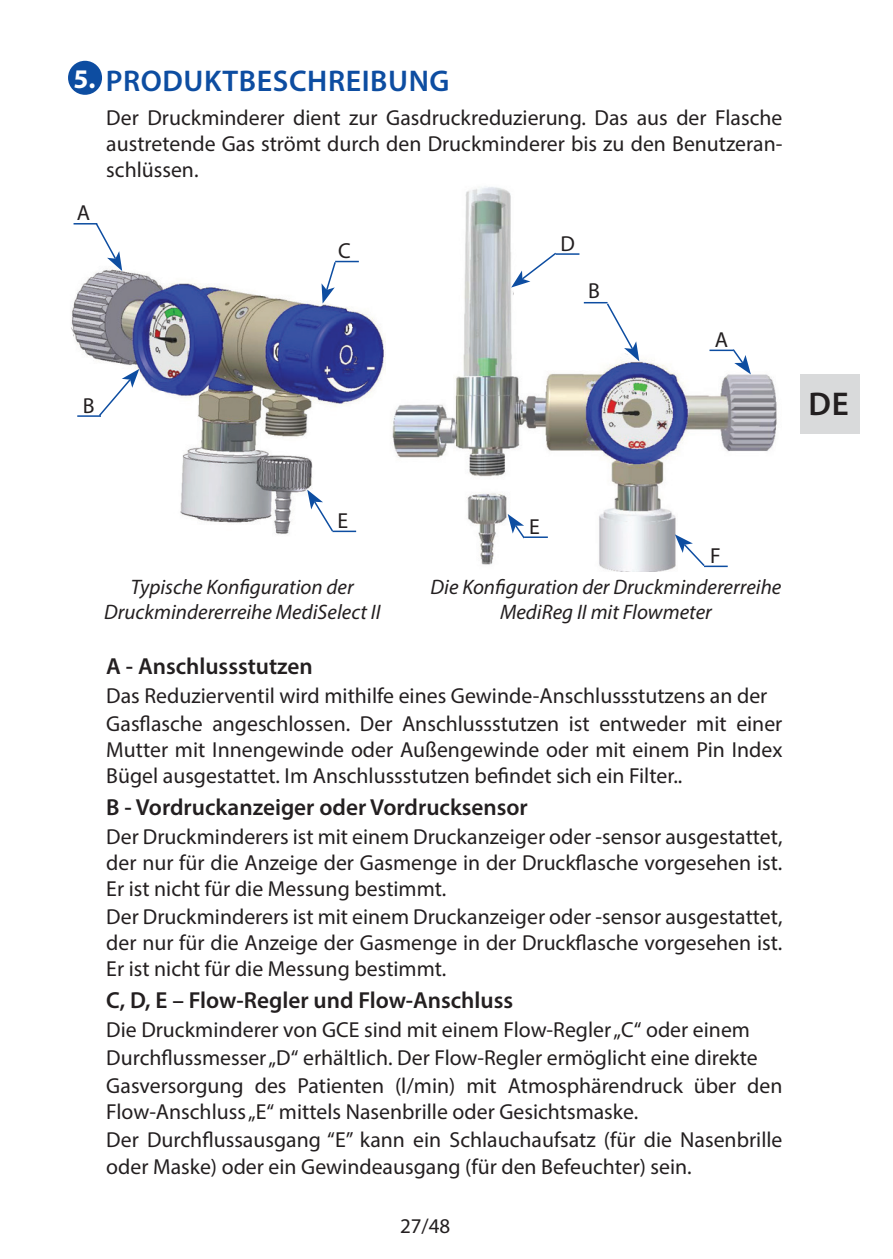
<style>
.page{position:relative;width:893px;height:1259px;background:#fff}
.page>*{position:absolute;margin:0;border:0;box-sizing:border-box;transform-origin:0 0}
.t1{font:600 33px "Myriad Pro";color:#231f20}
.t2{font:600 30px "Myriad Pro";letter-spacing:.02em;color:#0d4da1}
.t3{font:700 27px "Myriad Pro";color:#fff}
.HEADLINE4{font:600 23.4px "Myriad Pro";color:#231f20}
.TEXT{font:21.6px/26.1px "Myriad Pro";color:#231f20;text-align:justify}
.t4{font:italic 21px/25.2px "Myriad Pro";color:#231f20;text-align:center}
.t5{font:21px "Myriad Pro";color:#231f20}
</style>
<div class="page">
<div style="left:800px;top:374px;width:59px;height:60px;background:#d9dadb"></div>
<img style="left:71px;top:270px;width:314px;height:264px">
<img style="left:392px;top:186px;width:385px;height:386px">
<svg style="left:307px;top:489px;width:27px;height:44px"></svg>
<hr style="left:332px;top:530px;width:24px;height:2px;background:#0d4da1">
<svg style="left:97px;top:369px;width:42px;height:49px"></svg>
<hr style="left:77px;top:415px;width:24px;height:2px;background:#0d4da1">
<svg style="left:584px;top:302px;width:55px;height:59px"></svg>
<hr style="left:524px;top:536px;width:24px;height:2px;background:#0d4da1">
<svg style="left:508px;top:514px;width:18px;height:26px"></svg>
<hr style="left:709px;top:349px;width:24px;height:2px;background:#0d4da1">
<svg style="left:731px;top:347px;width:20px;height:27px"></svg>
<svg style="left:74px;top:223px;width:48px;height:48px"></svg>
<svg style="left:322px;top:260px;width:37px;height:43px"></svg>
<hr style="left:704px;top:565px;width:24px;height:2px;background:#0d4da1">
<svg style="left:675px;top:534px;width:31px;height:33px"></svg>
<hr style="left:556px;top:253px;width:23px;height:2px;background:#0d4da1">
<svg style="left:511px;top:251px;width:47px;height:36px"></svg>
<div style="left:68px;top:61px;width:34px;height:34px;background:#0d4da1;border-radius:50%"></div>
<p class="t3" style="left:73px;top:61px;width:21px">5.</p>
<p class="TEXT" style="left:77px;top:199px;width:15px">A</p>
<p class="t2" style="left:106px;top:61px;width:345px">PRODUKTBESCHREIBUNG</p>
<p class="TEXT" style="left:106px;top:105px;width:678px">Der Druckminderer dient zur Gasdruckreduzierung. Das aus der Flasche austretende Gas strömt durch den Druckminderer bis zu den Benutzeran&shy;schlüssen.</p>
<p class="TEXT" style="left:338px;top:237px;width:14px">C</p>
<p class="TEXT" style="left:561px;top:230px;width:16px">D</p>
<p class="TEXT" style="left:588px;top:278px;width:13px">B</p>
<p class="TEXT" style="left:715px;top:326px;width:15px">A</p>
<p class="TEXT" style="left:83px;top:392px;width:13px">B</p>
<h1 class="t1" style="left:809px;top:382px;width:42px">DE</h1>
<p class="TEXT" style="left:337px;top:508px;width:12px">E</p>
<p class="TEXT" style="left:529px;top:513px;width:12px">E</p>
<p class="TEXT" style="left:710px;top:542px;width:12px">F</p>
<p class="t4" style="left:104px;top:574px;width:278px">Typische Konfiguration der<br>Druckmindererreihe MediSelect II</p>
<p class="HEADLINE4" style="left:106px;top:651px;width:208px">A - Anschlussstutzen</p>
<p class="TEXT" style="left:106px;top:682px;width:663px">Das Reduzierventil wird mithilfe eines Gewinde-Anschlussstutzens an der</p>
<p class="TEXT" style="left:106px;top:710px;width:678px">Gasflasche angeschlossen. Der Anschlussstutzen ist entweder mit einer Mutter mit Innengewinde oder Außengewinde oder mit einem Pin Index Bügel ausgestattet. Im Anschlussstutzen befindet sich ein Filter..</p>
<p class="HEADLINE4" style="left:106px;top:792px;width:423px">B - Vordruckanzeiger oder Vordrucksensor</p>
<p class="TEXT" style="left:106px;top:823px;width:678px">Der Druckminderers ist mit einem Druckanzeiger oder -sensor ausgestattet, der nur für die Anzeige der Gasmenge in der Druckflasche vorgesehen ist.<br>Er ist nicht für die Messung bestimmt.</p>
<p class="TEXT" style="left:106px;top:903px;width:678px">Der Druckminderers ist mit einem Druckanzeiger oder -sensor ausgestattet, der nur für die Anzeige der Gasmenge in der Druckflasche vorgesehen ist.<br>Er ist nicht für die Messung bestimmt.</p>
<p class="HEADLINE4" style="left:106px;top:985px;width:408px">C, D, E – Flow-Regler und Flow-Anschluss</p>
<p class="TEXT" style="left:106px;top:1016px;width:645px">Die Druckminderer von GCE sind mit einem Flow-Regler „C“ oder einem</p>
<p class="TEXT" style="left:106px;top:1044px;width:653px">Durchflussmesser „D“ erhältlich. Der Flow-Regler ermöglicht eine direkte</p>
<p class="TEXT" style="left:106px;top:1072px;width:678px">Gasversorgung des Patienten (l/min) mit Atmosphärendruck über den<br>Flow-Anschluss „E“ mittels Nasenbrille oder Gesichtsmaske.</p>
<p class="TEXT" style="left:106px;top:1126px;width:678px">Der Durchflussausgang “E” kann ein Schlauchaufsatz (für die Nasenbrille oder Maske) oder ein Gewindeausgang (für den Befeuchter) sein.</p>
<p class="t4" style="left:430px;top:574px;width:352px">Die Konfiguration der Druckmindererreihe<br>MediReg II mit Flowmeter</p>
<p class="t5" style="left:400px;top:1212px;width:52px">27/48</p>
</div>
